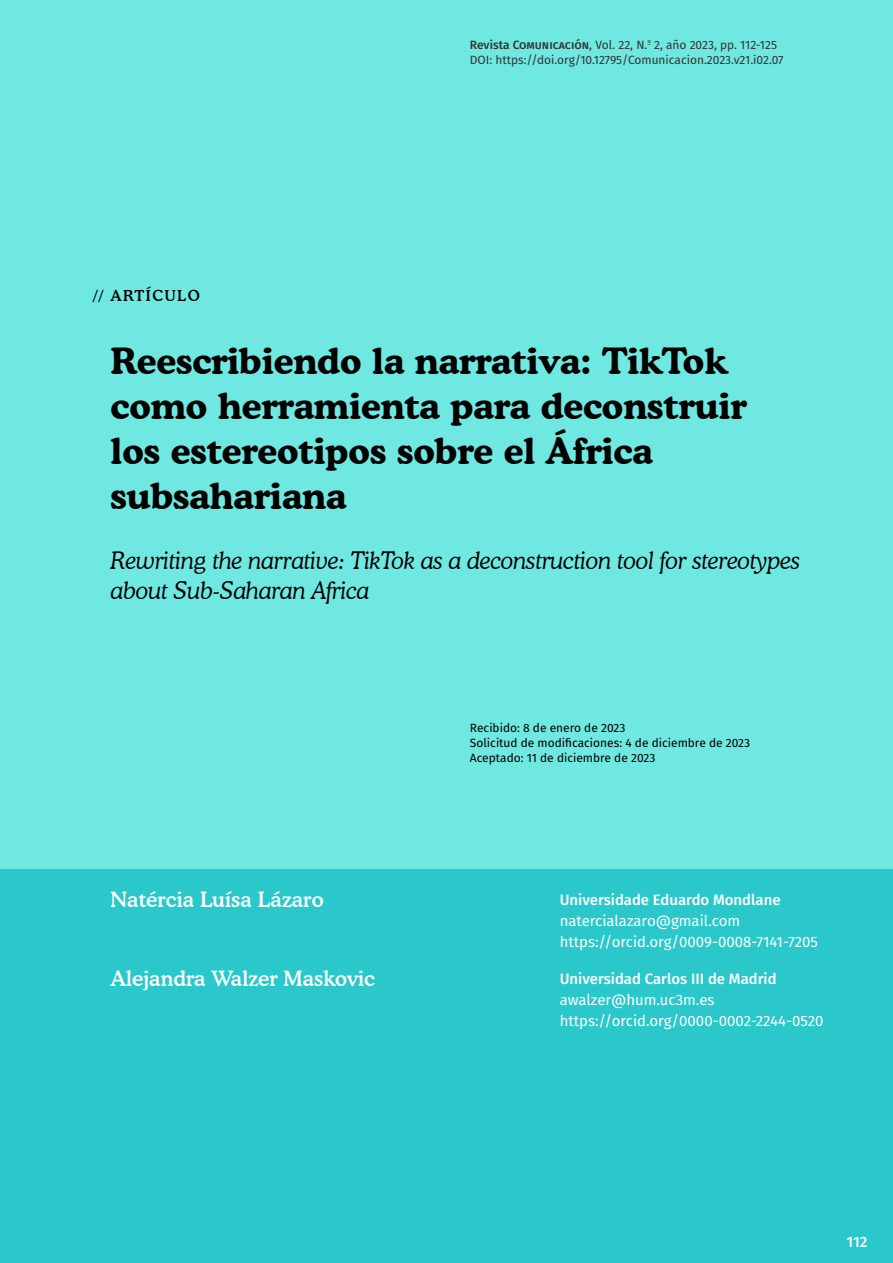
<style>
.page{position:relative;width:893px;height:1263px;background:#fff}
.page>*{position:absolute;margin:0;border:0;box-sizing:border-box;transform-origin:0 0}
.t1{font:700 36px/45px "Cooper BT";color:#000}
.t2{font:italic 300 24px/30px "Cooper BT";letter-spacing:-.015em;color:#000}
.t3{font:500 21px "Cooper BT";color:#fff}
.t4{font:15px "Fira Sans";color:#fff}
.t5{font:500 15px "Fira Sans";color:#fff}
.t6{font:500 15px "Cooper BT";letter-spacing:.1em;color:#000}
.t7{font:12px "Fira Sans";color:#333}
.t8{font:12px "Fira Sans";color:#000}
.s1{font-weight:500}
</style>
<div class="page">
<div style="left:0;top:868px;width:893px;height:395px;background:#2bc8cb"></div>
<div style="left:0;top:0;width:893px;height:868px;background:#6fe8e1"></div>
<p class="t7" style="left:470px;top:35px;width:309px"><span class="s1">Revista Comunicación</span>, Vol. 22, N.<sup>º</sup> 2, año 2023, pp. 112-125</p>
<p class="t7" style="left:470px;top:50px;width:315px">DOI: https://doi.org/10.12795/Comunicacion.2023.v21.i02.07</p>
<p class="t6" style="left:94px;top:286px;width:108px">// ARTÍCULO</p>
<p class="t1" style="left:111px;top:338px;width:638px">Reescribiendo la narrativa: TikTok como herramienta para deconstruir los estereotipos sobre el África subsahariana</p>
<p class="t2" style="left:111px;top:545px;width:691px">Rewriting the narrative: TikTok as a deconstruction tool for stereotypes about Sub-Saharan Africa</p>
<p class="t3" style="left:111px;top:886px;width:215px">Natércia Luísa Lázaro</p>
<p class="t3" style="left:111px;top:966px;width:266px">Alejandra Walzer Maskovic</p>
<p class="t8" style="left:470px;top:719px;width:157px">Recibido: 8 de enero de 2023</p>
<p class="t8" style="left:470px;top:734px;width:282px">Solicitud de modificaciones: 4 de diciembre de 2023</p>
<p class="t8" style="left:470px;top:749px;width:187px">Aceptado: 11 de diciembre de 2023</p>
<p class="t5" style="left:560px;top:888px;width:222px">Universidade Eduardo Mondlane</p>
<p class="t4" style="left:560px;top:909px;width:182px">natercialazaro@gmail.com</p>
<p class="t4" style="left:560px;top:930px;width:260px">https://orcid.org/0009-0008-7141-7205</p>
<p class="t5" style="left:560px;top:967px;width:218px">Universidad Carlos III de Madrid</p>
<p class="t4" style="left:560px;top:988px;width:156px">awalzer@hum.uc3m.es</p>
<p class="t4" style="left:560px;top:1009px;width:265px">https://orcid.org/0000-0002-2244-0520</p>
<p class="t5" style="left:847px;top:1230px;width:22px">112</p>
</div>
